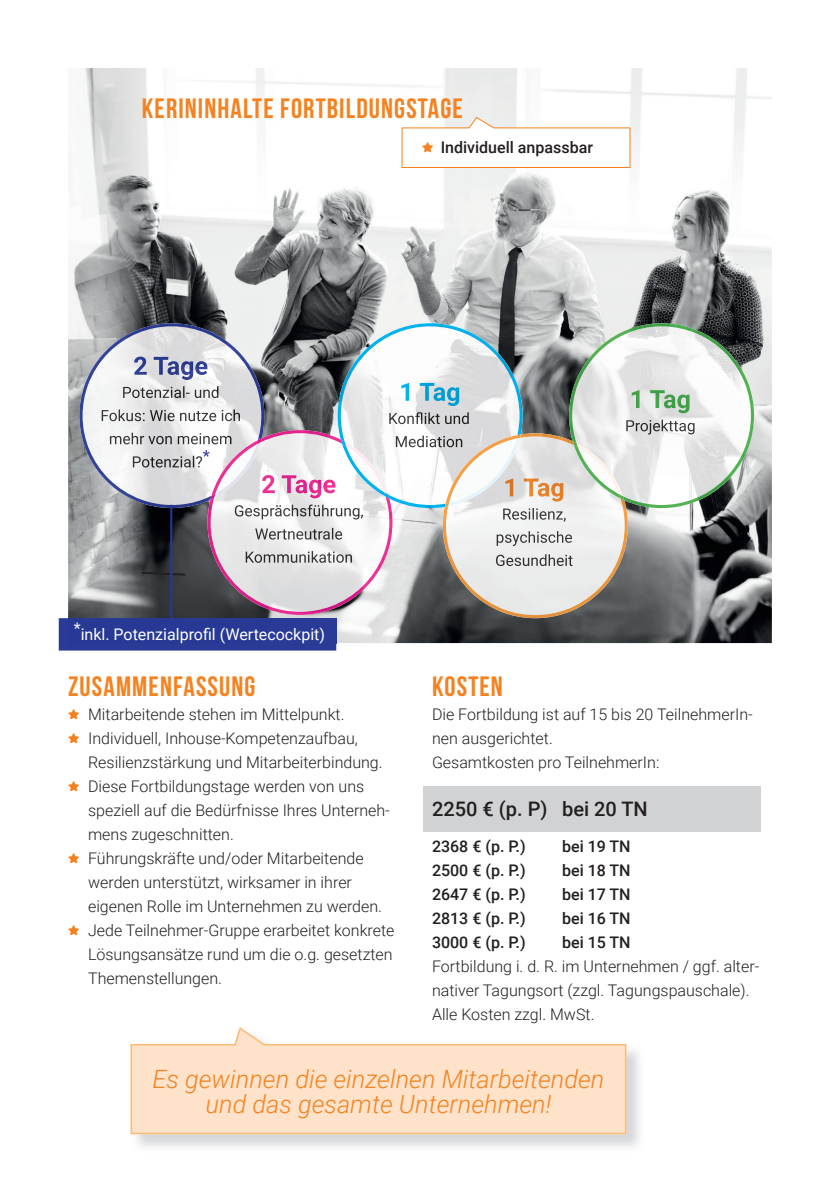
<style>
.page{position:relative;width:840px;height:1191px;background:#fff}
.page>*{position:absolute;margin:0;border:0;box-sizing:border-box;transform-origin:0 0}
.t1{font:700 28px "Bebas Neue";letter-spacing:.04em;color:#f58220}
.t2{font:italic 300 25.2px/25.2px "Roboto";color:#f58220;text-align:center}
.t3{font:500 20px "Roboto";color:#231f20}
.t4{font:300 16px/24px "Roboto";color:#231f20}
.t5{font:500 16px "Roboto";color:#231f20}
.t6{font:16px "Roboto";color:#fff}
.s1{color:#f58220}
</style>
<div class="page">
<img style="left:131px;top:1044px;width:508px;height:104px">
<svg style="left:130px;top:1027px;width:496px;height:107px;fill:#fee2c9"></svg>
<div style="left:422px;top:786px;width:338px;height:45px;background:#d1d2d4"></div>
<img style="left:68px;top:68px;width:703px;height:575px">
<img style="left:82px;top:326px;width:179px;height:119px">
<img style="left:88px;top:445px;width:119px;height:60px">
<img style="left:141px;top:386px;width:61px;height:12px">
<img style="left:141px;top:409px;width:61px;height:12px">
<img style="left:141px;top:432px;width:61px;height:12px">
<img style="left:141px;top:456px;width:61px;height:11px">
<img style="left:85px;top:323px;width:174px;height:62px">
<img style="left:79px;top:385px;width:62px;height:118px">
<img style="left:202px;top:385px;width:62px;height:118px">
<img style="left:141px;top:499px;width:62px;height:9px">
<img style="left:210px;top:433px;width:127px;height:118px">
<img style="left:215px;top:563px;width:169px;height:49px">
<img style="left:262px;top:475px;width:73px;height:23px">
<img style="left:269px;top:504px;width:61px;height:15px">
<img style="left:269px;top:528px;width:61px;height:11px">
<img style="left:269px;top:551px;width:61px;height:12px">
<img style="left:260px;top:430px;width:77px;height:14px">
<img style="left:207px;top:498px;width:62px;height:111px">
<img style="left:330px;top:496px;width:62px;height:113px">
<img style="left:269px;top:606px;width:62px;height:9px">
<img style="left:210px;top:438px;width:51px;height:62px">
<img style="left:340px;top:326px;width:179px;height:109px">
<img style="left:350px;top:447px;width:94px;height:58px">
<img style="left:401px;top:385px;width:58px;height:21px">
<img style="left:399px;top:412px;width:70px;height:12px">
<img style="left:399px;top:435px;width:45px;height:12px">
<img style="left:343px;top:323px;width:174px;height:62px">
<img style="left:337px;top:385px;width:62px;height:118px">
<img style="left:513px;top:385px;width:9px;height:49px">
<img style="left:399px;top:499px;width:45px;height:9px">
<img style="left:340px;top:439px;width:49px;height:59px">
<img style="left:504px;top:445px;width:64px;height:109px">
<img style="left:451px;top:566px;width:168px;height:49px">
<img style="left:520px;top:478px;width:43px;height:23px">
<img style="left:504px;top:508px;width:61px;height:14px">
<img style="left:504px;top:531px;width:61px;height:15px">
<img style="left:504px;top:554px;width:61px;height:12px">
<img style="left:519px;top:433px;width:49px;height:12px">
<img style="left:442px;top:506px;width:62px;height:107px">
<img style="left:565px;top:498px;width:62px;height:115px">
<img style="left:504px;top:609px;width:62px;height:9px">
<img style="left:444px;top:434px;width:76px;height:73px">
<img style="left:572px;top:326px;width:178px;height:119px">
<img style="left:580px;top:445px;width:165px;height:60px">
<img style="left:631px;top:390px;width:58px;height:23px">
<img style="left:630px;top:419px;width:62px;height:15px">
<img style="left:574px;top:323px;width:174px;height:62px">
<img style="left:568px;top:385px;width:62px;height:118px">
<img style="left:692px;top:385px;width:61px;height:118px">
<img style="left:630px;top:499px;width:62px;height:9px">
<img style="left:572px;top:441px;width:52px;height:59px">
<svg style="left:140px;top:571px;width:47px;height:6px"></svg>
<div style="left:59px;top:618px;width:277px;height:32px;background:#293b97"></div>
<div style="left:68px;top:618px;width:268px;height:25px;background:#273995"></div>
<hr style="left:170px;top:505px;width:2px;height:113px;background:#263996">
<svg style="left:401px;top:116px;width:229px;height:52px"></svg>
<h1 class="t1" style="left:142px;top:93px;width:322px">KERININHALTE FORTBILDUNGSTAGE</h1>
<p class="t5" style="left:422px;top:136px;width:172px"><span class="s1">▼</span> Individuell anpassbar</p>
<p class="t6" style="left:74px;top:622px;width:253px">*inkl. Potenzialprofil (Wertecockpit)</p>
<h1 class="t1" style="left:68px;top:671px;width:189px">ZUSAMMENFASSUNG</h1>
<p class="t4" style="left:68px;top:701px;width:278px"><span class="s1">▼</span> Mitarbeitende stehen im Mittelpunkt.</p>
<p class="t4" style="left:88px;top:725px;width:296px;text-indent:-20px"><span class="s1">▼</span> Individuell, Inhouse-Kompetenzaufbau,<br>Resilienzstärkung und Mitarbeiterbindung.</p>
<p class="t4" style="left:88px;top:773px;width:303px;text-indent:-20px"><span class="s1">▼</span> Diese Fortbildungstage werden von uns speziell auf die Bedürfnisse Ihres Unterneh&shy;mens zugeschnitten.</p>
<p class="t4" style="left:88px;top:845px;width:295px;text-indent:-20px"><span class="s1">▼</span> Führungskräfte und/oder Mitarbeitende werden unterstützt, wirksamer in ihrer eigenen Rolle im Unternehmen zu werden.</p>
<p class="t4" style="left:88px;top:917px;width:308px;text-align:justify;text-indent:-20px"><span class="s1">▼</span> Jede Teilnehmer-Gruppe erarbeitet konkrete Lösungsansätze rund um die o.g. gesetzten Themenstellungen.</p>
<h1 class="t1" style="left:432px;top:671px;width:72px">KOSTEN</h1>
<p class="t4" style="left:432px;top:701px;width:322px">Die Fortbildung ist auf 15 bis 20 TeilnehmerIn&shy;nen ausgerichtet.<br>Gesamtkosten pro TeilnehmerIn:</p>
<p class="t3" style="left:432px;top:795px;width:217px">2250 € (p. P) bei 20 TN</p>
<p class="t5" style="left:432px;top:835px;width:95px">2368 € (p. P.)</p>
<p class="t5" style="left:562px;top:835px;width:70px">bei 19 TN</p>
<p class="t5" style="left:432px;top:859px;width:95px">2500 € (p. P.)</p>
<p class="t5" style="left:562px;top:859px;width:70px">bei 18 TN</p>
<p class="t5" style="left:432px;top:883px;width:95px">2647 € (p. P.)</p>
<p class="t5" style="left:562px;top:883px;width:70px">bei 17 TN</p>
<p class="t5" style="left:432px;top:907px;width:95px">2813 € (p. P.)</p>
<p class="t5" style="left:562px;top:907px;width:70px">bei 16 TN</p>
<p class="t5" style="left:432px;top:931px;width:95px">3000 € (p. P.)</p>
<p class="t5" style="left:562px;top:931px;width:70px">bei 15 TN</p>
<p class="t4" style="left:432px;top:953px;width:328px">Fortbildung i. d. R. im Unternehmen / ggf. alter&shy;nativer Tagungsort (zzgl. Tagungspauschale).<br>Alle Kosten zzgl. MwSt.</p>
<h2 class="t2" style="left:152px;top:1065px;width:453px">Es gewinnen die einzelnen Mitarbeitenden und das gesamte Unternehmen!</h2>
</div>
